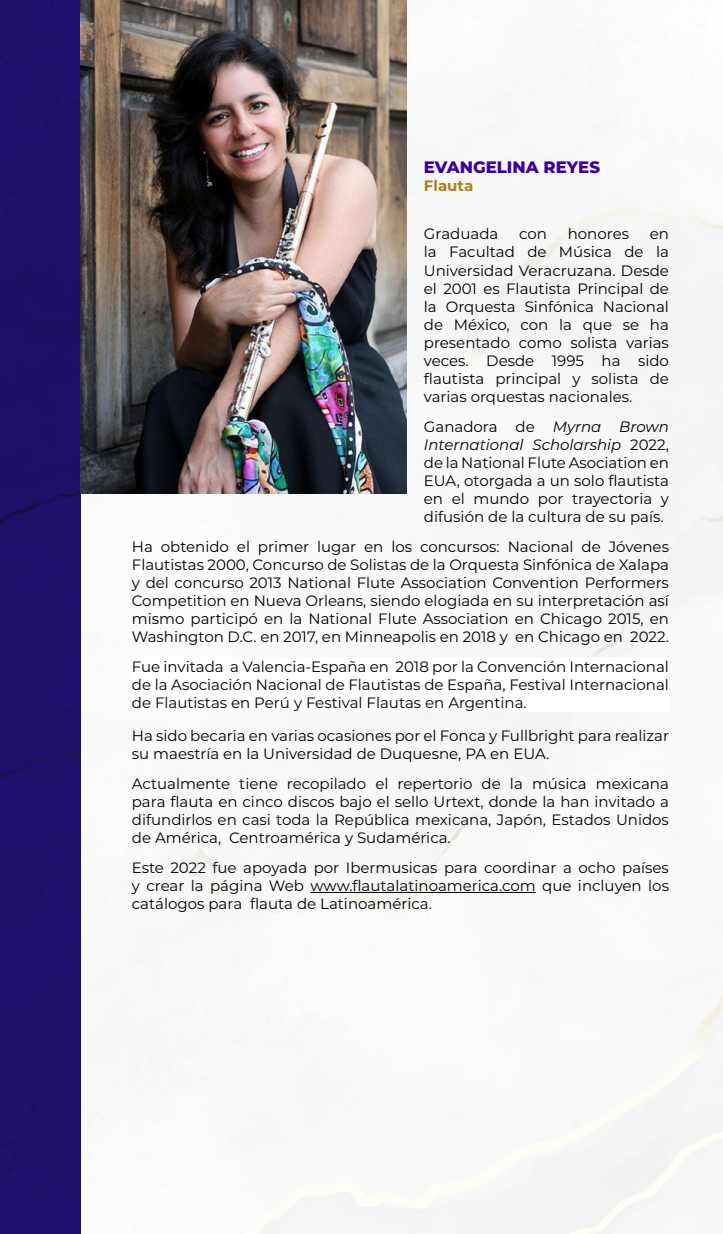
<style>
.page{position:relative;width:723px;height:1234px;background:#fff}
.page>*{position:absolute;margin:0;border:0;box-sizing:border-box;transform-origin:0 0}
.t1{font:800 16.5px "Montserrat";color:#3a00a5}
.t2{font:15px/18px "Montserrat";color:#000;text-align:justify}
.t3{font:700 15px "Montserrat";color:#ae7e12}
.s1{font-style:italic}
</style>
<div class="page">
<div style="left:0;top:0;width:81px;height:1233px;background:#1f116b"></div>
<img style="left:81px;top:0;width:325px;height:493px">
<hr style="left:310px;top:891px;width:226px;height:1px;background:#000">
<p class="t1" style="left:424px;top:155px;width:178px">EVANGELINA REYES</p>
<p class="t3" style="left:424px;top:175px;width:51px">Flauta</p>
<p class="t2" style="left:424px;top:224px;width:76px">Graduada</p>
<p class="t2" style="left:519px;top:224px;width:29px">con</p>
<p class="t2" style="left:568px;top:224px;width:63px">honores</p>
<p class="t2" style="left:424px;top:224px;width:247px;text-indent:226px">en la Facultad de Música de la Universidad Veracruzana. Desde el 2001 es Flautista Principal de la Orquesta Sinfónica Nacional de México, con la que se ha presentado como solista varias veces. Desde 1995 ha sido flautista principal y solista de varias orquestas nacionales.</p>
<p class="t2" style="left:424px;top:416px;width:247px">Ganadora de <span class="s1">Myrna Brown International Scholarship</span> 2022, de la National Flute Asociation en EUA, otorgada a un solo flautista en el mundo por trayectoria y difusión de la cultura de su país.</p>
<p class="t2" style="left:132px;top:536px;width:539px">Ha obtenido el primer lugar en los concursos: Nacional de Jóvenes Flautistas 2000, Concurso de Solistas de la Orquesta Sinfónica de Xalapa y del concurso 2013 National Flute Association Convention Performers Competition en Nueva Orleans, siendo elogiada en su interpretación así mismo participó en la National Flute Association en Chicago 2015, en Washington D.C. en 2017, en Minneapolis en 2018 y en Chicago en 2022.</p>
<p class="t2" style="left:132px;top:656px;width:539px">Fue invitada a Valencia-España en 2018 por la Convención Internacional de la Asociación Nacional de Flautistas de España, Festival Internacional de Flautistas en Perú y Festival Flautas en Argentina.</p>
<p class="t2" style="left:132px;top:725px;width:539px">Ha sido becaria en varias ocasiones por el Fonca y Fullbright para realizar su maestría en la Universidad de Duquesne, PA en EUA.</p>
<p class="t2" style="left:132px;top:773px;width:539px">Actualmente tiene recopilado el repertorio de la música mexicana para flauta en cinco discos bajo el sello Urtext, donde la han invitado a difundirlos en casi toda la República mexicana, Japón, Estados Unidos de América, Centroamérica y Sudamérica.</p>
<p class="t2" style="left:132px;top:857px;width:539px">Este 2022 fue apoyada por Ibermusicas para coordinar a ocho países y crear la página Web www.flautalatinoamerica.com que incluyen los catálogos para flauta de Latinoamérica.</p>
</div>
